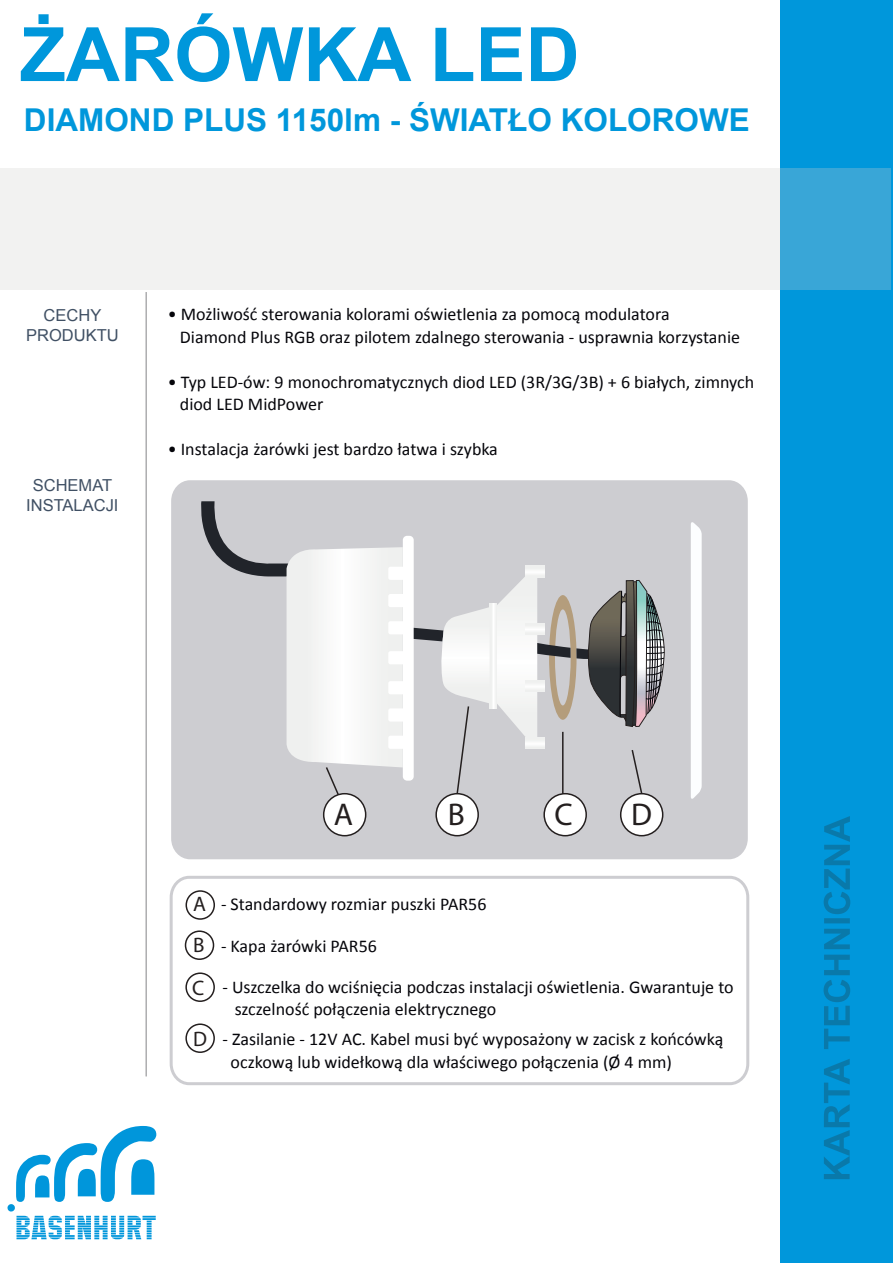
<style>
.page{position:relative;width:893px;height:1263px;background:#fff}
.page>*{position:absolute;margin:0;border:0;box-sizing:border-box;transform-origin:0 0}
.t1{font:700 75px "Arial";color:#0097db}
.t2{font:700 31.5px "Arial";color:#0097db}
.t3{font:31.5px "Myriad Pro";color:#241f1f}
.t4{font:21px/40.8px "Myriad Pro";color:#241f1f}
.t5{font:18px/22.5px "Calibri";color:#05050a}
.t6{font:16.5px/19.8px "Arial";color:#405064;text-align:center}
</style>
<div class="page">
<div style="left:780px;top:0;width:113px;height:1263px;background:#0097db"></div>
<svg style="left:0;top:168px;width:891px;height:122px;fill:#f2f2f1"></svg>
<hr style="left:146px;top:292px;width:1px;height:784px;background:#05050a">
<svg style="left:7px;top:1126px;width:149px;height:113px"></svg>
<svg style="left:824px;top:1059px;width:26px;height:120px"></svg>
<svg style="left:824px;top:955px;width:26px;height:94px"></svg>
<svg style="left:824px;top:929px;width:26px;height:20px"></svg>
<div style="left:824px;top:918px;width:26px;height:5px;background:#0979aa"></div>
<svg style="left:824px;top:816px;width:26px;height:98px"></svg>
<div style="left:171px;top:480px;width:577px;height:379px;background:#cdcdd1;border-radius:20px"></div>
<div style="left:403px;top:536px;width:11px;height:245px;background:#fff;border-radius:4px"></div>
<div style="left:490px;top:603px;width:7px;height:105px;background:#f7f8f7"></div>
<div style="left:526px;top:566px;width:18px;height:11px;background:#f6f7f6"></div>
<div style="left:526px;top:737px;width:18px;height:12px;background:#f8f9f8"></div>
<svg style="left:691px;top:522px;width:11px;height:277px;background:#f9fbfc"></svg>
<div style="left:324px;top:794px;width:42px;height:42px;background:#fff;border-radius:50%"></div>
<div style="left:323px;top:793px;width:43px;height:43px;border:2px solid #241f1f;border-radius:50%"></div>
<div style="left:186px;top:890px;width:29px;height:30px;border:2px solid #241f1f;border-radius:50%"></div>
<div style="left:185px;top:930px;width:29px;height:30px;border:2px solid #241f1f;border-radius:50%"></div>
<div style="left:436px;top:794px;width:42px;height:42px;background:#fff;border-radius:50%"></div>
<div style="left:435px;top:793px;width:44px;height:43px;border:2px solid #241f1f;border-radius:50%"></div>
<div style="left:544px;top:794px;width:42px;height:42px;background:#fff;border-radius:50%"></div>
<div style="left:543px;top:793px;width:44px;height:43px;border:2px solid #241f1f;border-radius:50%"></div>
<div style="left:621px;top:794px;width:42px;height:42px;background:#fff;border-radius:50%"></div>
<div style="left:620px;top:793px;width:43px;height:43px;border:2px solid #241f1f;border-radius:50%"></div>
<hr style="left:562px;top:732px;width:2px;height:62px;background:#241f1f">
<svg style="left:414px;top:607px;width:76px;height:188px"></svg>
<svg style="left:201px;top:501px;width:202px;height:296px"></svg>
<div style="left:185px;top:972px;width:30px;height:30px;border:2px solid #241f1f;border-radius:50%"></div>
<div style="left:185px;top:1023px;width:30px;height:30px;border:2px solid #241f1f;border-radius:50%"></div>
<div style="left:170px;top:876px;width:579px;height:209px;border:3px solid #cdcdd1;border-radius:19px"></div>
<svg style="left:631px;top:750px;width:12px;height:45px"></svg>
<svg style="left:497px;top:573px;width:168px;height:169px"></svg>
<h1 class="t1" style="left:20px;top:2px;width:561px">ŻARÓWKA LED</h1>
<h2 class="t2" style="left:24px;top:98px;width:727px">DIAMOND PLUS 1150lm - ŚWIATŁO KOLOROWE</h2>
<p class="t6" style="left:26px;top:305px;width:94px">CECHY<br>PRODUKTU</p>
<p class="t5" style="left:180px;top:302px;width:562px;text-indent:-12px">• Możliwość sterowania kolorami oświetlenia za pomocą modulatora<br>Diamond Plus RGB oraz pilotem zdalnego sterowania - usprawnia korzystanie</p>
<p class="t5" style="left:180px;top:370px;width:576px;text-indent:-12px">• Typ LED-ów: 9 monochromatycznych diod LED (3R/3G/3B) + 6 białych, zimnych diod LED MidPower</p>
<p class="t5" style="left:168px;top:437px;width:332px">• Instalacja żarówki jest bardzo łatwa i szybka</p>
<p class="t6" style="left:26px;top:475px;width:94px">SCHEMAT<br>INSTALACJI</p>
<h2 class="t3" style="left:334px;top:795px;width:21px">A</h2>
<h2 class="t3" style="left:448px;top:795px;width:19px">B</h2>
<h2 class="t3" style="left:554px;top:795px;width:20px">C</h2>
<h2 class="t3" style="left:631px;top:795px;width:22px">D</h2>
<p class="t4" style="left:193px;top:883px;width:14px">A<br>B</p>
<p class="t4" style="left:192px;top:967px;width:14px">C</p>
<p class="t4" style="left:193px;top:1018px;width:15px">D</p>
<p class="t5" style="left:221px;top:893px;width:267px">- Standardowy rozmiar puszki PAR56</p>
<p class="t5" style="left:221px;top:935px;width:157px">- Kapa żarówki PAR56</p>
<p class="t5" style="left:235px;top:975px;width:500px;text-indent:-12px">- Uszczelka do wciśnięcia podczas instalacji oświetlenia. Gwarantuje to szczelność połączenia elektrycznego</p>
<p class="t5" style="left:231px;top:1028px;width:494px;text-indent:-8px">- Zasilanie - 12V AC. Kabel musi być wyposażony w zacisk z końcówką oczkową lub widełkową dla właściwego połączenia (Ø 4 mm)</p>
</div>
